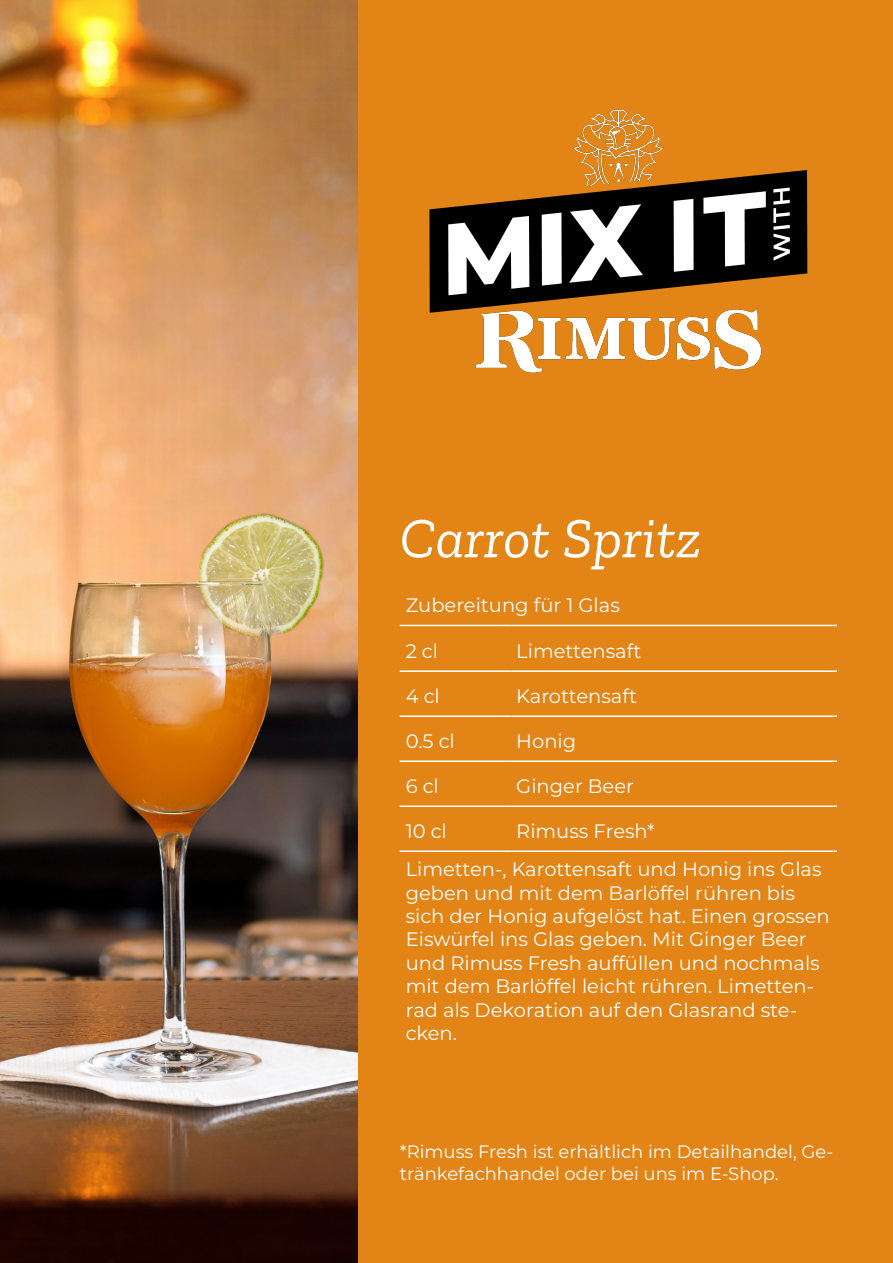
<style>
.page{position:relative;width:893px;height:1263px;background:#fff}
.page>*{position:absolute;margin:0;border:0;box-sizing:border-box;transform-origin:0 0}
.t1{font:italic 57px "Zilla Slab";color:#fff}
.t2{font:19.5px/23.4px "Montserrat";color:#fff}
.t3{font:18px/21.6px "Montserrat";color:#fff}
</style>
<div class="page">
<div style="left:357px;top:0;width:536px;height:1263px;background:#e38417"></div>
<img style="left:0;top:0;width:357px;height:1263px">
<img style="left:429px;top:109px;width:379px;height:264px">
<hr style="left:400px;top:715px;width:110px;height:2px;background:#fff">
<hr style="left:510px;top:715px;width:327px;height:2px;background:#fff">
<hr style="left:400px;top:760px;width:110px;height:2px;background:#fff">
<hr style="left:510px;top:760px;width:327px;height:2px;background:#fff">
<hr style="left:400px;top:805px;width:110px;height:2px;background:#fff">
<hr style="left:510px;top:805px;width:327px;height:2px;background:#fff">
<hr style="left:400px;top:670px;width:110px;height:2px;background:#fff">
<hr style="left:510px;top:670px;width:327px;height:2px;background:#fff">
<hr style="left:400px;top:850px;width:110px;height:2px;background:#fff">
<hr style="left:510px;top:850px;width:327px;height:2px;background:#fff">
<hr style="left:400px;top:625px;width:110px;height:1px;background:#fff">
<hr style="left:510px;top:625px;width:327px;height:1px;background:#fff">
<p class="t1" style="left:400px;top:507px;width:303px">Carrot Spritz</p>
<p class="t2" style="left:406px;top:593px;width:216px">Zubereitung für 1 Glas</p>
<p class="t2" style="left:406px;top:639px;width:34px">2 cl</p>
<p class="t2" style="left:516px;top:639px;width:126px">Limettensaft</p>
<p class="t2" style="left:406px;top:684px;width:36px">4 cl</p>
<p class="t2" style="left:516px;top:684px;width:122px">Karottensaft</p>
<p class="t2" style="left:406px;top:729px;width:51px">0.5 cl</p>
<p class="t2" style="left:516px;top:729px;width:61px">Honig</p>
<p class="t2" style="left:406px;top:774px;width:35px">6 cl</p>
<p class="t2" style="left:516px;top:774px;width:119px">Ginger Beer</p>
<p class="t2" style="left:406px;top:819px;width:43px">10 cl</p>
<p class="t2" style="left:516px;top:819px;width:140px">Rimuss Fresh*</p>
<p class="t2" style="left:406px;top:857px;width:426px">Limetten-, Karottensaft und Honig ins Glas geben und mit dem Barlöffel rühren bis sich der Honig aufgelöst hat. Einen grossen Eiswürfel ins Glas geben. Mit Ginger Beer und Rimuss Fresh auffüllen und nochmals mit dem Barlöffel leicht rühren. Limetten&shy;rad als Dekoration auf den Glasrand ste&shy;cken.</p>
<p class="t3" style="left:400px;top:1140px;width:435px">*Rimuss Fresh ist erhältlich im Detailhandel, Ge&shy;tränkefachhandel oder bei uns im E-Shop.</p>
</div>
